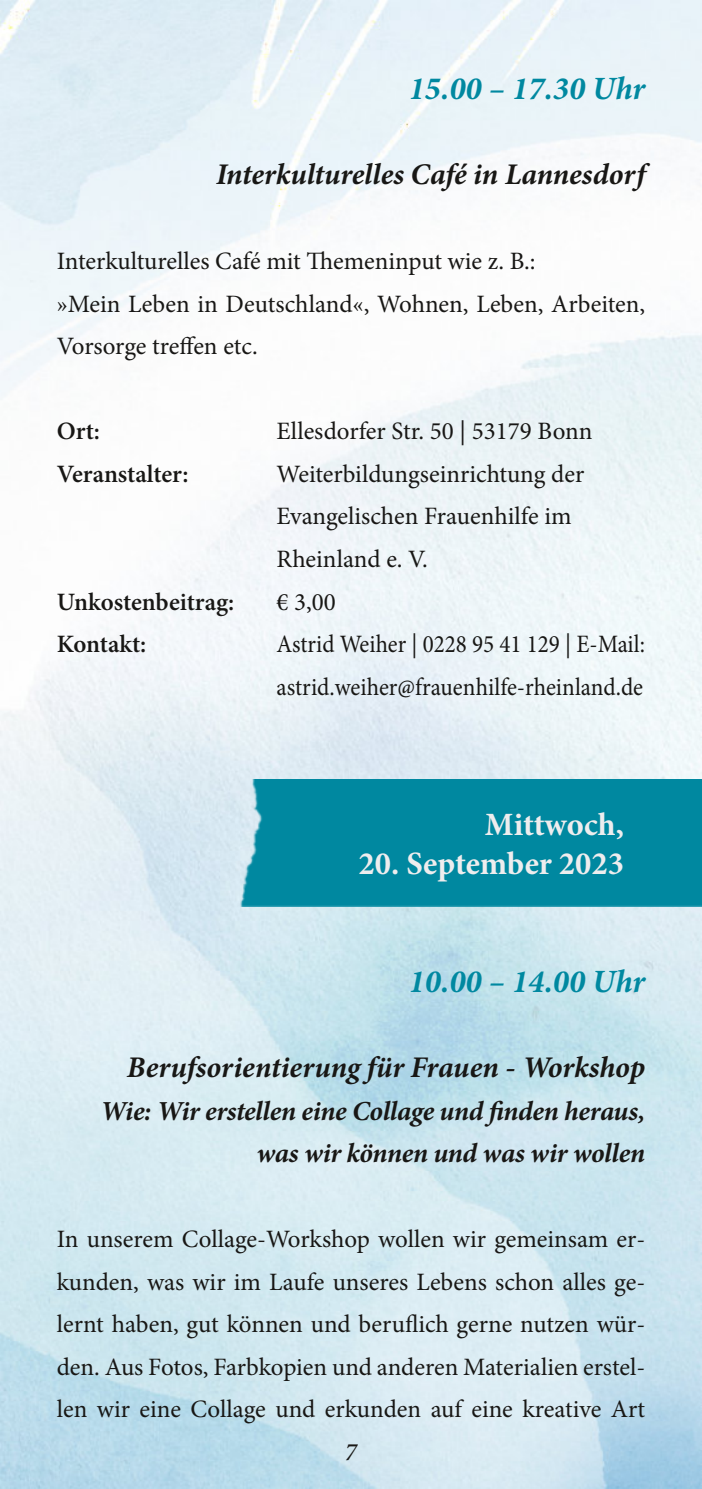
<style>
.page{position:relative;width:702px;height:1489px;background:#fff}
.page>*{position:absolute;margin:0;border:0;box-sizing:border-box;transform-origin:0 0}
.t1{font:italic 700 32.5px "Minion Pro";color:#0088a0}
.t2{font:700 32.5px "Minion Pro";color:#eeedee}
.t3{font:italic 700 30px "Minion Pro";color:#181715}
.t4{font:italic 700 27.5px/42.5px "Minion Pro";letter-spacing:-.015em;color:#181715;text-align:right}
.t5{font:25px/42.5px "Minion Pro";color:#181715}
.t6{font:25px/42.5px "Minion Pro";color:#181715;scale:.92 1}
.t7{font:600 25px "Minion Pro";letter-spacing:-.005em;color:#181715}
.t8{font:italic 500 25px "Minion Pro";color:#181715}
</style>
<div class="page">
<img style="left:0;top:0;width:702px;height:1488px">
<div style="left:227px;top:780px;width:475px;height:126px;background:#0088a0"></div>
<h1 class="t1" style="left:408px;top:76px;width:238px">15.00 – 17.30 Uhr</h1>
<p class="t3" style="left:216px;top:162px;width:430px">Interkulturelles Café in Lannesdorf</p>
<p class="t5" style="left:57px;top:242px;width:590px">Interkulturelles Café mit Themeninput wie z. B.:<br>»Mein Leben in Deutschland«, Wohnen, Leben, Arbeiten,<br>Vorsorge treffen etc.</p>
<p class="t7" style="left:57px;top:421px;width:45px">Ort:</p>
<p class="t5" style="left:276px;top:412px;width:317px">Ellesdorfer Str. 50 | 53179 Bonn</p>
<p class="t7" style="left:57px;top:464px;width:133px">Veranstalter:</p>
<p class="t5" style="left:276px;top:455px;width:309px">Weiterbildungseinrichtung der<br>Evangelischen Frauenhilfe im<br>Rheinland e. V.</p>
<p class="t7" style="left:57px;top:591px;width:179px">Unkostenbeitrag:</p>
<p class="t5" style="left:276px;top:582px;width:61px">€ 3,00</p>
<p class="t7" style="left:57px;top:634px;width:91px">Kontakt:</p>
<p class="t6" style="left:276px;top:625px;width:402px">Astrid Weiher | 0228 95 41 129 | E-Mail: astrid.weiher@frauenhilfe-rheinland.de</p>
<h1 class="t2" style="left:485px;top:811px;width:141px">Mittwoch,</h1>
<h1 class="t2" style="left:358px;top:850px;width:267px">20. September 2023</h1>
<h1 class="t1" style="left:408px;top:968px;width:238px">10.00 – 14.00 Uhr</h1>
<p class="t3" style="left:127px;top:1055px;width:520px">Berufsorientierung für Frauen - Workshop</p>
<p class="t4" style="left:101px;top:1092px;width:546px">Wie: Wir erstellen eine Collage und finden heraus, was wir können und was wir wollen</p>
<p class="t5" style="left:57px;top:1220px;width:590px;text-align:justify">In unserem Collage-Workshop wollen wir gemeinsam er&shy;kunden, was wir im Laufe unseres Lebens schon alles ge&shy;lernt haben, gut können und beruflich gerne nutzen wür&shy;den. Aus Fotos, Farbkopien und anderen Materialien erstel&shy;len wir eine Collage und erkunden auf eine kreative Art</p>
<p class="t8" style="left:345px;top:1441px;width:14px">7</p>
</div>
